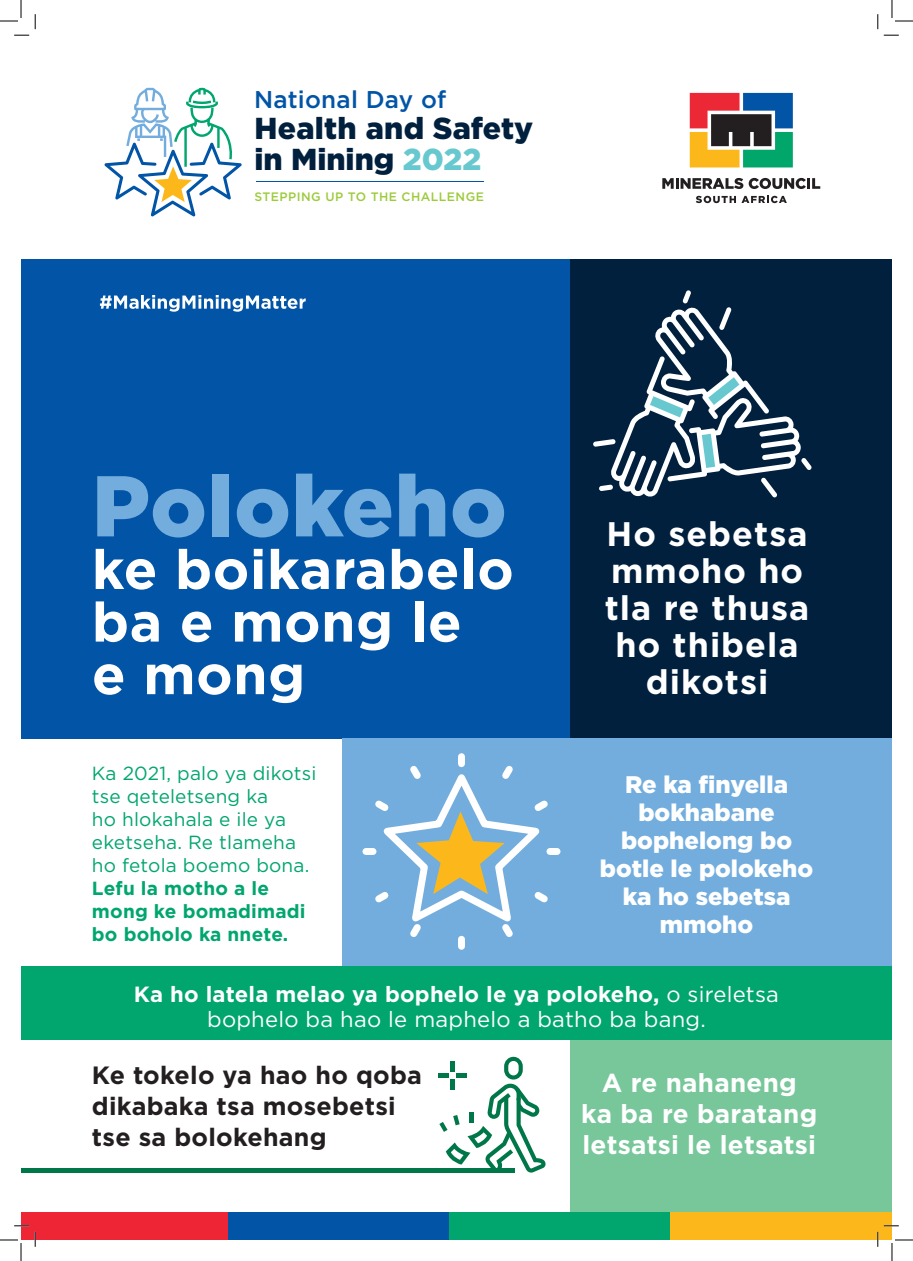
<style>
.page{position:relative;width:913px;height:1261px;background:#fff}
.page>*{position:absolute;margin:0;border:0;box-sizing:border-box;transform-origin:0 0}
.Table_headings{font:900 86px "Gotham";letter-spacing:.01em;color:#72addd}
.Table_headings-2{font:700 55px/52.6px "Gotham";letter-spacing:.01em;color:#fff}
.Table_headings-3{font:700 34px/37px "Gotham";letter-spacing:.03em;color:#fff;text-align:center}
.t1{font:900 30.3px/30.3px "Gotham";color:#00203e}
.Table_headings-4{font:700 26px/31px "Gotham";letter-spacing:.01em;color:#fff;text-align:center}
.Table_headings-5{font:700 25px/31px "Gotham";letter-spacing:.01em;color:#231f20}
.t2{font:500 24.2px "Gotham";letter-spacing:.01em;color:#0154a6}
.Table_headings-6{font:900 24px/28px "Gotham";color:#fff;text-align:center}
.Table_headings-7{font:22px/25px "Gotham";letter-spacing:.01em;color:#fff;text-align:center}
.Table_headings-8{font:19px/23px "Gotham";letter-spacing:.01em;color:#00a66e}
.t3{font:500 12.2px "Gotham";letter-spacing:.04em;color:#9ccb3b}
.s1{color:#67c9cf}
.s2{font-weight:700}
</style>
<div class="page">
<div style="left:570px;top:259px;width:321px;height:479px;background:#00203e"></div>
<div style="left:21px;top:259px;width:549px;height:479px;background:#0154a6"></div>
<svg style="left:689px;top:93px;width:103px;height:74px;background:#797562"></svg>
<svg style="left:662px;top:178px;width:158px;height:11px"></svg>
<svg style="left:696px;top:196px;width:39px;height:7px"></svg>
<svg style="left:741px;top:196px;width:45px;height:7px"></svg>
<hr style="left:256px;top:182px;width:227px;height:1px;background:#0154a6">
<svg style="left:104px;top:88px;width:138px;height:129px"></svg>
<div style="left:342px;top:738px;width:549px;height:229px;background:#72addd"></div>
<div style="left:570px;top:1040px;width:321px;height:200px;background:#77c79a"></div>
<svg style="left:100px;top:295px;width:205px;height:17px"></svg>
<svg style="left:362px;top:753px;width:199px;height:197px"></svg>
<div style="left:21px;top:966px;width:870px;height:74px;background:#00a66e"></div>
<svg style="left:438px;top:1057px;width:107px;height:116px"></svg>
<hr style="left:450px;top:1061px;width:4px;height:10px;background:#007748">
<hr style="left:450px;top:1079px;width:4px;height:11px;background:#007748">
<hr style="left:456px;top:1073px;width:11px;height:4px;background:#007748">
<hr style="left:438px;top:1073px;width:10px;height:4px;background:#007748">
<svg style="left:593px;top:290px;width:218px;height:208px"></svg>
<div style="left:21px;top:1168px;width:493px;height:5px;background:#007748"></div>
<div style="left:21px;top:1213px;width:207px;height:27px;background:#ee2534"></div>
<div style="left:228px;top:1213px;width:221px;height:27px;background:#0154a6"></div>
<div style="left:449px;top:1213px;width:221px;height:27px;background:#00a66e"></div>
<div style="left:670px;top:1213px;width:221px;height:27px;background:#fcb81b"></div>
<svg style="left:14px;top:35px;width:15px;height:1px"></svg>
<svg style="left:883px;top:35px;width:15px;height:1px"></svg>
<svg style="left:14px;top:1225px;width:15px;height:2px"></svg>
<svg style="left:35px;top:14px;width:1px;height:15px"></svg>
<svg style="left:35px;top:1232px;width:1px;height:15px"></svg>
<svg style="left:877px;top:14px;width:1px;height:15px"></svg>
<svg style="left:0;top:0;width:22px;height:22px"></svg>
<svg style="left:0;top:1239px;width:22px;height:22px"></svg>
<svg style="left:891px;top:0;width:21px;height:22px"></svg>
<svg style="left:877px;top:1225px;width:35px;height:36px"></svg>
<p class="t2" style="left:254px;top:84px;width:194px">National Day of</p>
<p class="t1" style="left:254px;top:113px;width:280px">Health and Safety in Mining <span class="s1">2022</span></p>
<p class="t3" style="left:254px;top:189px;width:231px">STEPPING UP TO THE CHALLENGE</p>
<p class="Table_headings" style="left:92px;top:447px;width:416px">Polokeho</p>
<p class="Table_headings-2" style="left:92px;top:543px;width:423px">ke boikarabelo ba e mong le<br>e mong</p>
<p class="Table_headings-3" style="left:604px;top:515px;width:206px">Ho sebetsa mmoho ho tla re thusa ho thibela dikotsi</p>
<p class="Table_headings-8" style="left:92px;top:761px;width:226px">Ka 2021, palo ya dikotsi tse qeteletseng ka<br>ho hlokahala e ile ya eketseha. Re tlameha ho fetola boemo bona.<br><span class="s2">Lefu la motho a le mong ke bomadimadi bo boholo ka nnete.</span></p>
<p class="Table_headings-6" style="left:599px;top:771px;width:215px">Re ka finyella bokhabane bophelong bo botle le polokeho ka ho sebetsa mmoho</p>
<p class="Table_headings-7" style="left:134px;top:981px;width:646px"><span class="s2">Ka ho latela melao ya bophelo le ya polokeho,</span> o sireletsa bophelo ba hao le maphelo a batho ba bang.</p>
<p class="Table_headings-5" style="left:92px;top:1059px;width:331px">Ke tokelo ya hao ho qoba dikabaka tsa mosebetsi tse sa bolokehang</p>
<p class="Table_headings-4" style="left:581px;top:1067px;width:237px">A re nahaneng<br>ka ba re baratang letsatsi le letsatsi</p>
</div>
